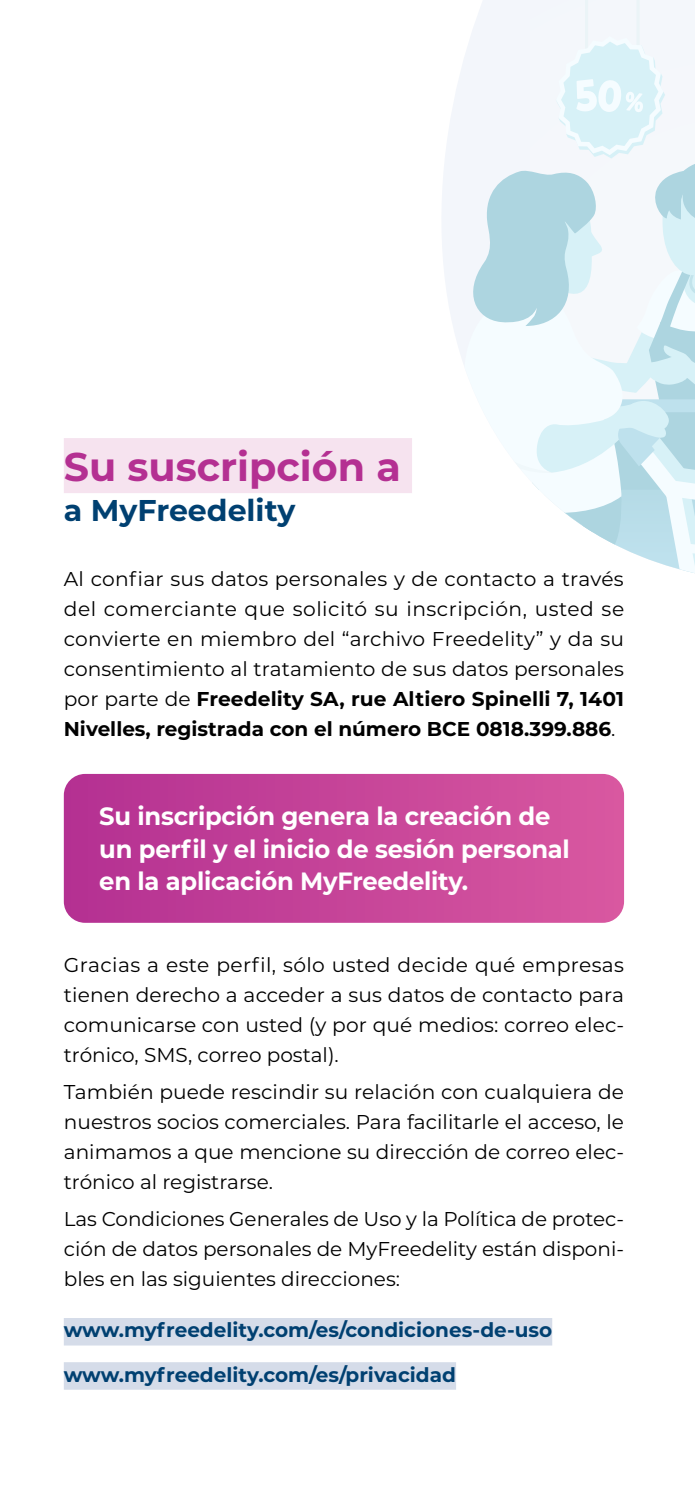
<style>
.page{position:relative;width:695px;height:1489px;background:#fff}
.page>*{position:absolute;margin:0;border:0;box-sizing:border-box;transform-origin:0 0}
.t1{font:700 40px "Montserrat";color:#b43092}
.t2{font:700 30px "Montserrat";color:#004071}
.t3{font:700 25px/32.5px "Montserrat";letter-spacing:-.01em;color:#fff}
.t4{font:20px/30px "Montserrat";color:#000;text-align:justify}
.t5{font:700 20px "Montserrat";color:#004071}
.s1{font-weight:700}
</style>
<div class="page">
<svg style="left:367px;top:99px;width:183px;height:675px"></svg>
<svg style="left:455px;top:0;width:239px;height:573px"></svg>
<svg style="left:550px;top:539px;width:144px;height:807px"></svg>
<svg style="left:64px;top:774px;width:560px;height:148px;background:#c54599"></svg>
<div style="left:64px;top:438px;width:348px;height:55px;background:#f6e3ef"></div>
<div style="left:64px;top:1317px;width:488px;height:28px;background:#d5dce9"></div>
<div style="left:64px;top:1361px;width:392px;height:28px;background:#d5dce9"></div>
<h1 class="t1" style="left:64px;top:437px;width:338px">Su suscripción a</h1>
<h2 class="t2" style="left:64px;top:488px;width:233px">a MyFreedelity</h2>
<p class="t4" style="left:64px;top:563px;width:562px">Al confiar sus datos personales y de contacto a través del comerciante que solicitó su inscripción, usted se convierte en miembro del “archivo Freedelity” y da su consentimiento al tratamiento de sus datos personales por parte de <span class="s1">Freedelity SA, rue Altiero Spinelli 7, 1401<br>Nivelles, registrada con el número BCE 0818.399.886</span>.</p>
<p class="t3" style="left:99px;top:799px;width:472px">Su inscripción genera la creación de un perfil y el inicio de sesión personal en la aplicación MyFreedelity.</p>
<p class="t4" style="left:64px;top:948px;width:562px">Gracias a este perfil, sólo usted decide qué empresas tienen derecho a acceder a sus datos de contacto para comunicarse con usted (y por qué medios: correo elec&shy;trónico, SMS, correo postal).</p>
<p class="t4" style="left:64px;top:1076px;width:561px">También puede rescindir su relación con cualquiera de nuestros socios comerciales. Para facilitarle el acceso, le animamos a que mencione su dirección de correo elec&shy;trónico al registrarse.</p>
<p class="t4" style="left:64px;top:1203px;width:561px">Las Condiciones Generales de Uso y la Política de protec&shy;ción de datos personales de MyFreedelity están disponi&shy;bles en las siguientes direcciones:</p>
<p class="t5" style="left:64px;top:1315px;width:490px">www.myfreedelity.com/es/condiciones-de-uso</p>
<p class="t5" style="left:64px;top:1359px;width:393px">www.myfreedelity.com/es/privacidad</p>
</div>
